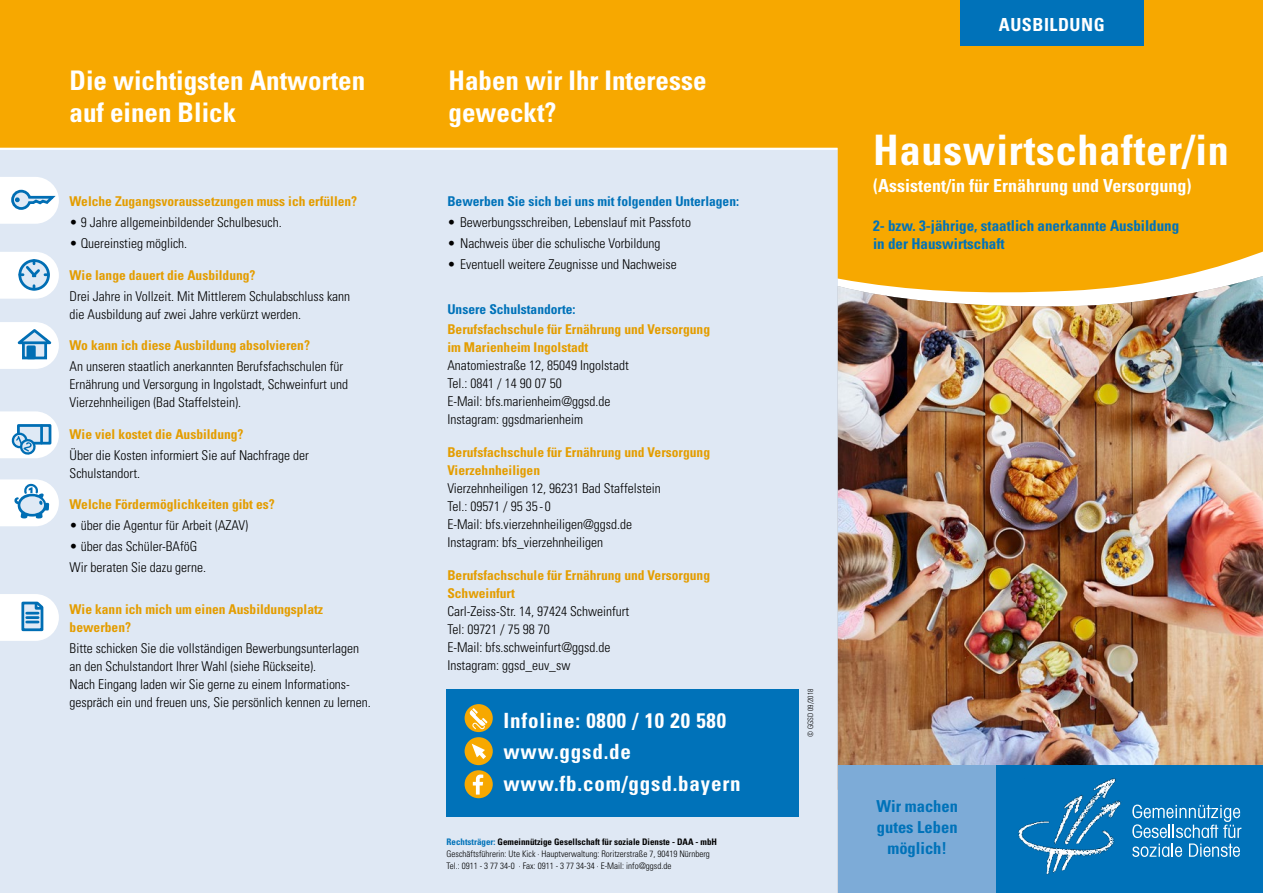
<style>
.page{position:relative;width:1263px;height:893px;background:#fff}
.page>*{position:absolute;margin:0;border:0;box-sizing:border-box;transform-origin:0 0}
.t1{font:700 condensed 42px "Univers";letter-spacing:.02em;color:#fff}
.t2{font:700 condensed 27px/32.4px "Univers";color:#fff}
.t3{font:700 condensed 21px/31.5px "Univers";letter-spacing:.04em;color:#fff}
.t4{font:700 condensed 18px "Univers";color:#fff}
.t5{font:700 condensed 18px "Univers";letter-spacing:.03em;color:#fff}
.t6{font:700 condensed 16.5px/21px "Univers";color:#0072b9;text-align:center}
.t7{font:700 condensed 15px/18px "Univers";color:#0072b9}
.t8{font:300 condensed 13.5px/18px "Univers";color:#000}
.t9{font:700 condensed 13.5px/18px "Univers";color:#e49d00}
.t10{font:700 condensed 13.5px "Univers";color:#0072b9}
.t11{font:300 condensed 9px/12px "Univers";color:#000}
.t12{font:300 condensed 7.5px "Univers";color:#000}
.s1{font-weight:700;color:#0072b9}
.s2{font-weight:700}
</style>
<div class="page">
<div style="left:0;top:0;width:838px;height:149px;background:#f7a800"></div>
<div style="left:406px;top:149px;width:432px;height:744px;background:#dfe8f4"></div>
<div style="left:0;top:149px;width:406px;height:744px;background:#dfe8f4"></div>
<svg style="left:0;top:252px;width:59px;height:47px"></svg>
<svg style="left:0;top:322px;width:59px;height:47px"></svg>
<div style="left:28px;top:347px;width:6px;height:11px;background:#006eb4"></div>
<div style="left:27px;top:345px;width:9px;height:14px;border:3px solid #006eb4"></div>
<svg style="left:0;top:411px;width:59px;height:47px"></svg>
<hr style="left:0;top:148px;width:838px;height:2px;background:#fff">
<div style="left:838px;top:0;width:425px;height:271px;background:#f7a800"></div>
<img style="left:838px;top:276px;width:425px;height:489px">
<div style="left:960px;top:0;width:183px;height:45px;background:#0072b9"></div>
<div style="left:995px;top:765px;width:268px;height:128px;background:#0072b9"></div>
<svg style="left:1132px;top:805px;width:109px;height:52px"></svg>
<img style="left:1018px;top:778px;width:104px;height:97px">
<div style="left:838px;top:765px;width:157px;height:128px;background:#7dabd7"></div>
<div style="left:446px;top:689px;width:353px;height:127px;background:#0072b9"></div>
<div style="left:465px;top:704px;width:28px;height:28px;background:#f7a800;border-radius:50%"></div>
<svg style="left:469px;top:708px;width:18px;height:21px"></svg>
<div style="left:465px;top:737px;width:28px;height:28px;background:#f7a800;border-radius:50%"></div>
<svg style="left:472px;top:744px;width:14px;height:15px"></svg>
<div style="left:465px;top:770px;width:28px;height:28px;background:#f7a800;border-radius:50%"></div>
<svg style="left:473px;top:774px;width:10px;height:21px"></svg>
<svg style="left:0;top:594px;width:59px;height:47px"></svg>
<svg style="left:0;top:479px;width:59px;height:47px"></svg>
<svg style="left:0;top:177px;width:59px;height:47px"></svg>
<h2 class="t2" style="left:70px;top:64px;width:297px">Die wichtigsten Antworten auf einen Blick</h2>
<p class="t9" style="left:70px;top:192px;width:289px">Welche Zugangsvoraussetzungen muss ich erfüllen?</p>
<p class="t8" style="left:70px;top:213px;width:214px">• 9 Jahre allgemeinbildender Schulbesuch.</p>
<p class="t8" style="left:70px;top:234px;width:119px">• Quereinstieg möglich.</p>
<p class="t9" style="left:70px;top:266px;width:187px">Wie lange dauert die Ausbildung?</p>
<p class="t8" style="left:70px;top:287px;width:282px">Drei Jahre in Vollzeit. Mit Mittlerem Schulabschluss kann die Ausbildung auf zwei Jahre verkürzt werden.</p>
<p class="t9" style="left:70px;top:336px;width:242px">Wo kann ich diese Ausbildung absolvieren?</p>
<p class="t8" style="left:70px;top:357px;width:280px">An unseren staatlich anerkannten Berufsfachschulen für<br>Ernährung und Versorgung in Ingolstadt, Schweinfurt und<br>Vierzehnheiligen (Bad Staffelstein).</p>
<p class="t9" style="left:70px;top:425px;width:175px">Wie viel kostet die Ausbildung?</p>
<p class="t8" style="left:70px;top:446px;width:241px">Über die Kosten informiert Sie auf Nachfrage der<br>Schulstandort.</p>
<p class="t9" style="left:70px;top:495px;width:207px">Welche Fördermöglichkeiten gibt es?</p>
<p class="t8" style="left:70px;top:516px;width:180px">• über die Agentur für Arbeit (AZAV)</p>
<p class="t8" style="left:70px;top:536px;width:138px;line-height:21px">• über das Schüler-BAföG<br>Wir beraten Sie dazu gerne.</p>
<p class="t9" style="left:70px;top:600px;width:255px">Wie kann ich mich um einen Ausbildungsplatz bewerben?</p>
<p class="t8" style="left:70px;top:639px;width:303px">Bitte schicken Sie die vollständigen Bewerbungsunterlagen an den Schulstandort Ihrer Wahl (siehe Rückseite).<br>Nach Eingang laden wir Sie gerne zu einem Informations&shy;gespräch ein und freuen uns, Sie persönlich kennen zu lernen.</p>
<h2 class="t2" style="left:449px;top:64px;width:259px">Haben wir Ihr Interesse geweckt?</h2>
<p class="t10" style="left:447px;top:193px;width:293px">Bewerben Sie sich bei uns mit folgenden Unterlagen:</p>
<p class="t8" style="left:447px;top:213px;width:245px">• Bewerbungsschreiben, Lebenslauf mit Passfoto</p>
<p class="t8" style="left:447px;top:234px;width:215px">• Nachweis über die schulische Vorbildung</p>
<p class="t8" style="left:447px;top:255px;width:231px">• Eventuell weitere Zeugnisse und Nachweise</p>
<p class="t10" style="left:447px;top:301px;width:130px">Unsere Schulstandorte:</p>
<p class="t9" style="left:447px;top:320px;width:264px">Berufsfachschule für Ernährung und Versorgung im Marienheim Ingolstadt</p>
<p class="t8" style="left:447px;top:356px;width:183px">Anatomiestraße 12, 85049 Ingolstadt<br>Tel.: 0841 / 14 90 07 50<br>E-Mail: bfs.marienheim@ggsd.de<br>Instagram: ggsdmarienheim</p>
<p class="t9" style="left:447px;top:443px;width:264px">Berufsfachschule für Ernährung und Versorgung<br>Vierzehnheiligen</p>
<p class="t8" style="left:447px;top:479px;width:215px">Vierzehnheiligen 12, 96231 Bad Staffelstein Tel.: 09571 / 95 35 - 0<br>E-Mail: bfs.vierzehnheiligen@ggsd.de Instagram: bfs_vierzehnheiligen</p>
<p class="t9" style="left:447px;top:567px;width:264px">Berufsfachschule für Ernährung und Versorgung<br>Schweinfurt</p>
<p class="t8" style="left:447px;top:603px;width:183px">Carl-Zeiss-Str. 14, 97424 Schweinfurt<br>Tel: 09721 / 75 98 70<br>E-Mail: bfs.schweinfurt@ggsd.de<br>Instagram: ggsd_euv_sw</p>
<h3 class="t3" style="left:503px;top:704px;width:239px">Infoline: 0800 / 10 20 580 www.ggsd.de www.fb.com/ggsd.bayern</h3>
<p class="t11" style="left:446px;top:836px;width:272px"><span class="s1">Rechtsträger:</span> <span class="s2">Gemeinnützige Gesellschaft für soziale Dienste - DAA - mbH<br></span>Geschäftsführerin: Ute Kick · Hauptverwaltung: Roritzerstraße 7, 90419 Nürnberg<br>Tel.: 0911 - 3 77 34-0 · Fax: 0911 - 3 77 34-34 · E-Mail: info@ggsd.de</p>
<h3 class="t5" style="left:999px;top:14px;width:107px">AUSBILDUNG</h3>
<h1 class="t1" style="left:873px;top:124px;width:357px">Hauswirtschafter/in</h1>
<h3 class="t4" style="left:873px;top:175px;width:320px">(Assistent/in für Ernährung und Versorgung)</h3>
<p class="t7" style="left:873px;top:217px;width:308px">2- bzw. 3-jährige, staatlich anerkannte Ausbildung in der Hauswirtschaft</p>
<p class="t12" style="left:806px;top:737px;width:50px;rotate:-90deg">© GGSD 09/2018</p>
<p class="t6" style="left:876px;top:796px;width:83px">Wir machen gutes Leben möglich!</p>
</div>
